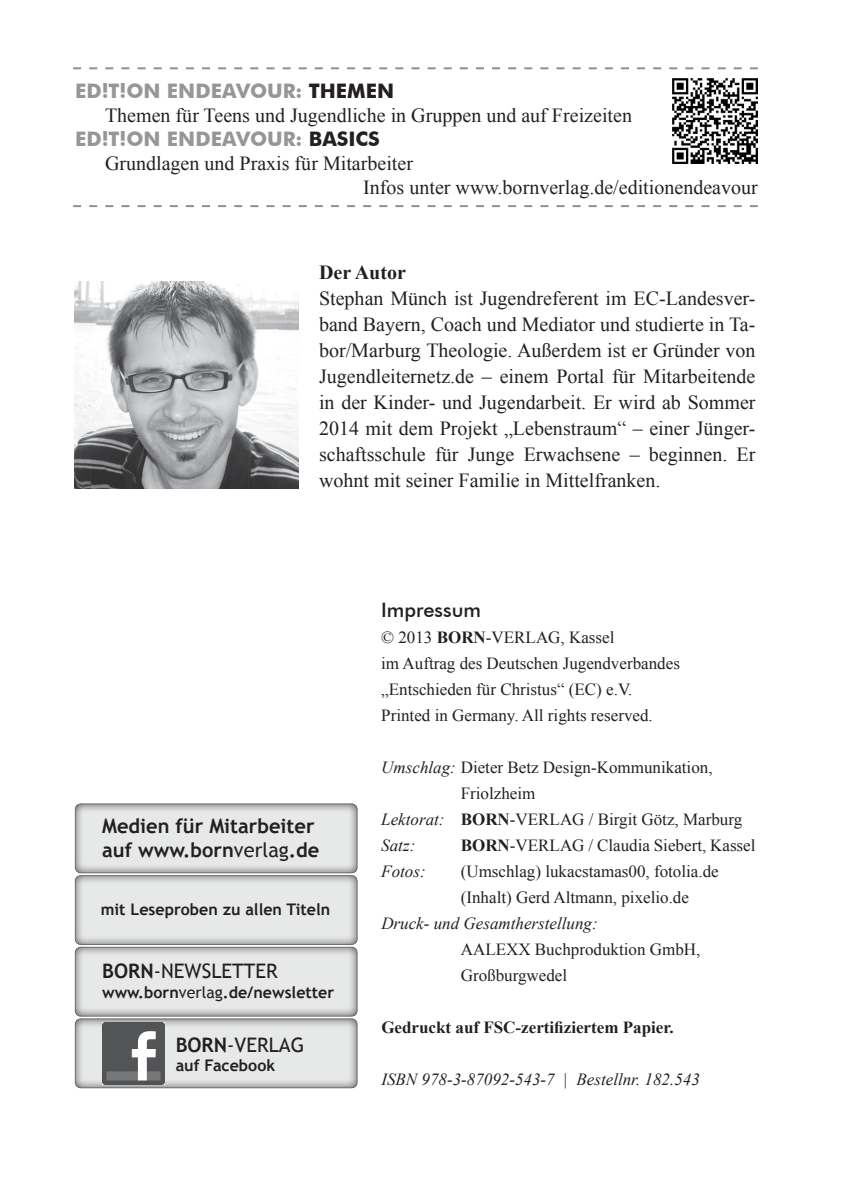
<style>
.page{position:relative;width:843px;height:1194px;background:#fff}
.page>*{position:absolute;margin:0;border:0;box-sizing:border-box;transform-origin:0 0}
.t1{font:20px/26px "Times New Roman";color:#231f20;text-align:justify}
.t2{font:700 20px/24px "Trebuchet MS";color:#231f20}
.t3{font:700 20px "Futura BT";color:#949698}
.t4{font:20px "Trebuchet MS";color:#231f20}
.t5{font:700 20px "Futura BT";color:#231f20}
.t6{font:500 20px "Futura BT";color:#231f20}
.t7{font:700 20px "Times New Roman";color:#231f20}
.t8{font:17px/26px "Times New Roman";color:#231f20}
.t9{font:italic 17px "Times New Roman";color:#231f20}
.t10{font:700 17px "Times New Roman";color:#231f20}
.t11{font:700 16px "Trebuchet MS";color:#231f20}
.s1{color:#949698}
.s2{font-weight:400}
.s3{font-weight:700}
.s4{font-style:italic}
</style>
<div class="page">
<div style="left:73px;top:1016px;width:284px;height:74px;background:#231f20;opacity:.94"></div>
<svg style="left:75px;top:875px;width:282px;height:213px;background:#d4d5d5"></svg>
<div style="left:73px;top:801px;width:284px;height:74px;background:#231f20;opacity:.94"></div>
<svg style="left:73px;top:205px;width:684px;height:2px"></svg>
<svg style="left:73px;top:67px;width:684px;height:2px"></svg>
<img style="left:672px;top:79px;width:85px;height:85px">
<img style="left:74px;top:282px;width:224px;height:206px">
<p class="t3" style="left:75px;top:79px;width:119px">ED!T!ON ENDEAVOUR</p>
<p class="t5" style="left:295px;top:79px;width:100px"><span class="s1">:</span> THEMEN</p>
<p class="t1" style="left:105px;top:102px;width:528px">Themen für Teens und Jugendliche in Gruppen und auf Freizeiten</p>
<p class="t3" style="left:75px;top:127px;width:119px">ED!T!ON ENDEAVOUR</p>
<p class="t5" style="left:295px;top:127px;width:86px"><span class="s1">:</span> BASICS</p>
<p class="t1" style="left:363px;top:151px;width:396px;line-height:24px;text-indent:-258px">Grundlagen und Praxis für Mitarbeiter<br>Infos unter www.bornverlag.de/editionendeavour</p>
<p class="t7" style="left:319px;top:258px;width:88px">Der Autor</p>
<p class="t1" style="left:319px;top:285px;width:438px">Stephan Münch ist Jugendreferent im EC-Landesver&shy;band Bayern, Coach und Mediator und studierte in Ta&shy;bor/Marburg Theologie. Außerdem ist er Gründer von Jugendleiternetz.de – einem Portal für Mitarbeitende in der Kinder- und Jugendarbeit. Er wird ab Sommer 2014 mit dem Projekt „Lebenstraum“ – einer Jünger&shy;schaftsschule für Junge Erwachsene – beginnen. Er wohnt mit seiner Familie in Mittelfranken.</p>
<p class="t2" style="left:102px;top:813px;width:218px">Medien für Mitarbeiter auf www.born<span class="s2">verlag</span>.de</p>
<p class="t11" style="left:101px;top:899px;width:231px">mit Leseproben zu allen Titeln</p>
<p class="t4" style="left:102px;top:959px;width:177px"><span class="s3">BORN</span>-NEWSLETTER</p>
<p class="t11" style="left:102px;top:982px;width:233px">www.born<span class="s2">verlag</span>.de/newsletter</p>
<p class="t4" style="left:175px;top:1033px;width:130px"><span class="s3">BORN</span>-VERLAG</p>
<p class="t11" style="left:175px;top:1055px;width:101px">auf Facebook</p>
<p class="t6" style="left:381px;top:597px;width:101px">Impressum</p>
<p class="t8" style="left:381px;top:624px;width:300px">© 2013 <span class="s3">BORN</span>-VERLAG, Kassel<br>im Auftrag des Deutschen Jugendverbandes „Entschieden für Christus“ (EC) e.V.<br>Printed in Germany. All rights reserved.</p>
<p class="t8" style="left:381px;top:754px;width:333px"><span class="s4">Umschlag:</span> Dieter Betz Design-Kommunikation,</p>
<p class="t8" style="left:460px;top:780px;width:76px">Friolzheim</p>
<p class="t8" style="left:381px;top:806px;width:362px"><span class="s4">Lektorat:</span> <span class="s3">BORN</span>-VERLAG / Birgit Götz, Marburg</p>
<p class="t9" style="left:381px;top:833px;width:35px">Satz:</p>
<p class="t8" style="left:460px;top:832px;width:296px"><span class="s3">BORN</span>-VERLAG / Claudia Siebert, Kassel</p>
<p class="t9" style="left:381px;top:859px;width:46px">Fotos:</p>
<p class="t8" style="left:460px;top:858px;width:259px">(Umschlag) lukacstamas00, fotolia.de (Inhalt) Gerd Altmann, pixelio.de</p>
<p class="t9" style="left:381px;top:911px;width:218px">Druck- und Gesamtherstellung:</p>
<p class="t8" style="left:460px;top:936px;width:241px">AALEXX Buchproduktion GmbH,<br>Großburgwedel</p>
<p class="t10" style="left:381px;top:1015px;width:294px">Gedruckt auf FSC-zertifiziertem Papier.</p>
<p class="t9" style="left:381px;top:1067px;width:320px">ISBN 978-3-87092-543-7 | Bestellnr. 182.543</p>
</div>
